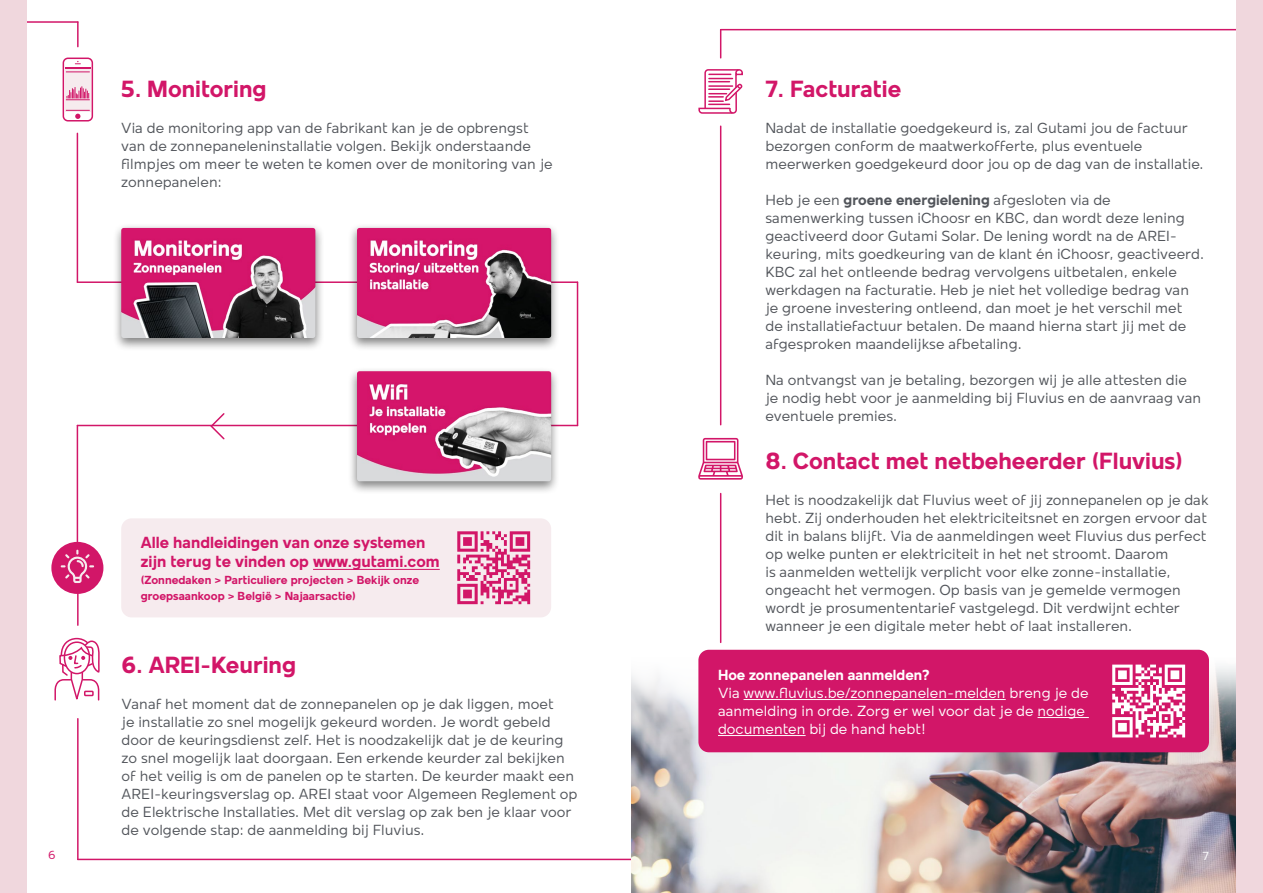
<style>
.page{position:relative;width:1263px;height:893px;background:#fff}
.page>*{position:absolute;margin:0;border:0;box-sizing:border-box;transform-origin:0 0}
.t1{font:700 24px "Mollen Personal Use";color:#d21668}
.t2{font:700 16.5px/19.5px "Mollen Personal Use";color:#d21668}
.t3{font:15px/18px "Mollen Personal Use";color:#52555b}
.t4{font:15px/18px "Mollen Personal Use";color:#fff}
.t5{font:700 15px "Mollen Personal Use";color:#fff}
.t6{font:700 12px/16.5px "Mollen Personal Use";color:#d21668}
.t7{font:12px "Mollen Personal Use";color:#d21668}
.t8{font:12px "Mollen Personal Use";color:#fff}
.s1{font-weight:700}
</style>
<div class="page">
<svg style="left:54px;top:637px;width:46px;height:64px"></svg>
<div style="left:63px;top:58px;width:30px;height:64px;border:2px solid #d21668;border-radius:5px"></div>
<div style="left:65px;top:67px;width:26px;height:45px;background:#f6ebee"></div>
<hr style="left:65px;top:67px;width:26px;height:2px;background:#d21668">
<svg style="left:66px;top:86px;width:24px;height:15px"></svg>
<svg style="left:66px;top:110px;width:24px;height:9px"></svg>
<svg style="left:66px;top:72px;width:24px;height:1px"></svg>
<hr style="left:77px;top:22px;width:2px;height:25px;background:#d21668">
<hr style="left:77px;top:719px;width:2px;height:140px;background:#d21668">
<hr style="left:0;top:21px;width:78px;height:2px;background:#d21668">
<hr style="left:78px;top:859px;width:574px;height:1px;background:#d21668">
<div style="left:0;top:0;width:27px;height:893px;background:#f0d7dd"></div>
<hr style="left:720px;top:126px;width:1px;height:299px;background:#d21668">
<hr style="left:720px;top:493px;width:1px;height:149px;background:#d21668">
<svg style="left:698px;top:69px;width:45px;height:45px"></svg>
<svg style="left:698px;top:438px;width:45px;height:42px"></svg>
<svg style="left:720px;top:30px;width:1px;height:28px"></svg>
<hr style="left:721px;top:29px;width:542px;height:1px;background:#d21668">
<img style="left:631px;top:649px;width:605px;height:244px">
<div style="left:698px;top:650px;width:511px;height:102px;background:#d21668;border-radius:10px"></div>
<hr style="left:743px;top:699px;width:263px;height:1px;background:#fff">
<hr style="left:1037px;top:717px;width:52px;height:1px;background:#fff">
<hr style="left:718px;top:735px;width:88px;height:1px;background:#fff">
<svg style="left:1112px;top:665px;width:73px;height:72px"></svg>
<div style="left:1236px;top:0;width:27px;height:893px;background:#f0d7dd"></div>
<hr style="left:77px;top:133px;width:1px;height:149px;background:#d21668">
<hr style="left:77px;top:425px;width:1px;height:128px;background:#d21668">
<svg style="left:209px;top:413px;width:17px;height:27px"></svg>
<hr style="left:77px;top:588px;width:2px;height:37px;background:#d21668">
<hr style="left:577px;top:282px;width:1px;height:143px;background:#d21668">
<hr style="left:77px;top:281px;width:500px;height:2px;background:#d21668">
<hr style="left:77px;top:425px;width:500px;height:1px;background:#d21668">
<div style="left:121px;top:518px;width:430px;height:99px;background:#f6ebee;border-radius:10px"></div>
<hr style="left:313px;top:569px;width:127px;height:1px;background:#d21668">
<svg style="left:457px;top:531px;width:73px;height:73px"></svg>
<div style="left:348px;top:223px;width:212px;height:128px;background:#000;opacity:.5"></div>
<img style="left:357px;top:228px;width:194px;height:110px">
<div style="left:348px;top:366px;width:212px;height:129px;background:#000;opacity:.5"></div>
<img style="left:357px;top:371px;width:194px;height:110px">
<div style="left:112px;top:223px;width:212px;height:128px;background:#000;opacity:.5"></div>
<img style="left:121px;top:228px;width:194px;height:110px">
<div style="left:51px;top:542px;width:52px;height:52px;background:#d21668;border-radius:50%"></div>
<svg style="left:61px;top:550px;width:33px;height:33px"></svg>
<h1 class="t1" style="left:121px;top:75px;width:147px">5. Monitoring</h1>
<p class="t3" style="left:121px;top:118px;width:433px">Via de monitoring app van de fabrikant kan je de opbrengst van de zonnepaneleninstallatie volgen. Bekijk onderstaande filmpjes om meer te weten te komen over de monitoring van je zonnepanelen:</p>
<p class="t7" style="left:48px;top:848px;width:9px">6</p>
<p class="t2" style="left:141px;top:532px;width:300px">Alle handleidingen van onze systemen zijn terug te vinden op www.gutami.com</p>
<p class="t6" style="left:141px;top:571px;width:280px">(Zonnedaken &gt; Particuliere projecten &gt; Bekijk onze groepsaankoop &gt; België &gt; Najaarsactie)</p>
<h1 class="t1" style="left:122px;top:651px;width:176px">6. AREI-Keuring</h1>
<p class="t3" style="left:122px;top:694px;width:457px">Vanaf het moment dat de zonnepanelen op je dak liggen, moet<br>je installatie zo snel mogelijk gekeurd worden. Je wordt gebeld door de keuringsdienst zelf. Het is noodzakelijk dat je de keuring zo snel mogelijk laat doorgaan. Een erkende keurder zal bekijken of het veilig is om de panelen op te starten. De keurder maakt een AREI-keuringsverslag op. AREI staat voor Algemeen Reglement op de Elektrische Installaties. Met dit verslag op zak ben je klaar voor de volgende stap: de aanmelding bij Fluvius.</p>
<h1 class="t1" style="left:765px;top:75px;width:137px">7. Facturatie</h1>
<p class="t3" style="left:765px;top:119px;width:440px">Nadat de installatie goedgekeurd is, zal Gutami jou de factuur bezorgen conform de maatwerkofferte, plus eventuele meerwerken goedgekeurd door jou op de dag van de installatie.</p>
<p class="t3" style="left:765px;top:191px;width:440px">Heb je een <span class="s1">groene energielening</span> afgesloten via de samenwerking tussen iChoosr en KBC, dan wordt deze lening geactiveerd door Gutami Solar. De lening wordt na de AREI&shy;keuring, mits goedkeuring van de klant én iChoosr, geactiveerd.<br>KBC zal het ontleende bedrag vervolgens uitbetalen, enkele werkdagen na facturatie. Heb je niet het volledige bedrag van je groene investering ontleend, dan moet je het verschil met<br>de installatiefactuur betalen. De maand hierna start jij met de afgesproken maandelijkse afbetaling.</p>
<p class="t3" style="left:765px;top:371px;width:437px">Na ontvangst van je betaling, bezorgen wij je alle attesten die je nodig hebt voor je aanmelding bij Fluvius en de aanvraag van eventuele premies.</p>
<h1 class="t1" style="left:765px;top:447px;width:419px">8. Contact met netbeheerder (Fluvius)</h1>
<p class="t3" style="left:765px;top:491px;width:445px">Het is noodzakelijk dat Fluvius weet of jij zonnepanelen op je dak hebt. Zij onderhouden het elektriciteitsnet en zorgen ervoor dat dit in balans blijft. Via de aanmeldingen weet Fluvius dus perfect op welke punten er elektriciteit in het net stroomt. Daarom<br>is aanmelden wettelijk verplicht voor elke zonne-installatie, ongeacht het vermogen. Op basis van je gemelde vermogen wordt je prosumententarief vastgelegd. Dit verdwijnt echter wanneer je een digitale meter hebt of laat installeren.</p>
<p class="t5" style="left:718px;top:666px;width:213px">Hoe zonnepanelen aanmelden?</p>
<p class="t4" style="left:718px;top:683px;width:372px">Via www.fluvius.be/zonnepanelen-melden breng je de aanmelding in orde. Zorg er wel voor dat je de nodige documenten bij de hand hebt!</p>
<p class="t8" style="left:1202px;top:849px;width:8px">7</p>
</div>
